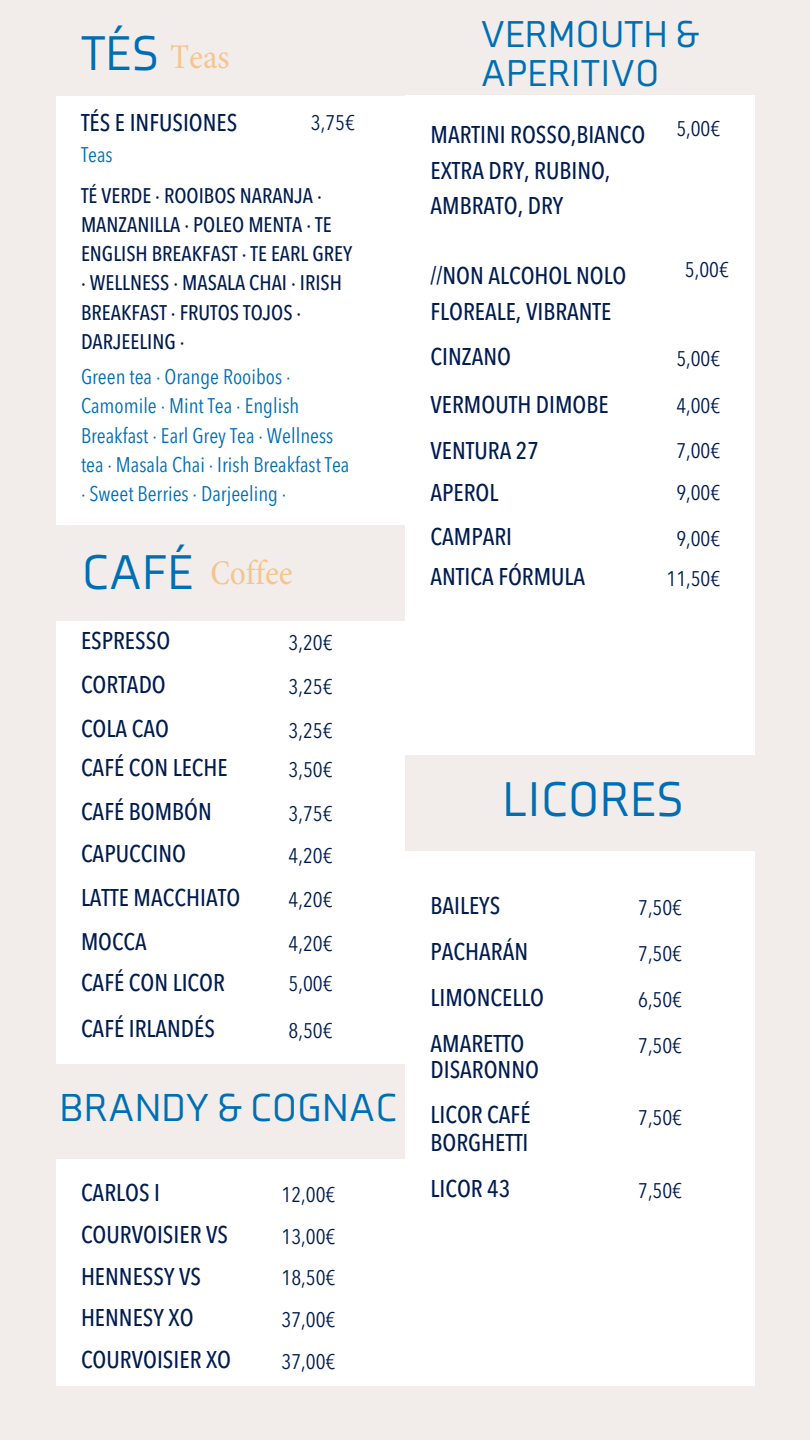
<style>
.page{position:relative;width:810px;height:1440px;background:#f2edeb}
.page>*{position:absolute;margin:0;border:0;box-sizing:border-box;transform-origin:0 0}
.t1{font:50px "Axia";color:#006eb5}
.t2{font:40px "Axia";color:#006eb5}
.t3{font:38.4px/39px "Axia";color:#006eb5}
.t4{font:condensed 35px "Minion Pro";color:#f4c58e}
.t5{font:500 condensed 24px/35.2px "Avenir Next LT Pro";color:#001c4f}
.t6{font:500 condensed 23.8px "Avenir Next LT Pro";color:#001c4f}
.t7{font:condensed 21px "Avenir Next LT Pro";color:#001c4f}
.t8{font:condensed 21px/29.2px "Avenir Next LT Pro";color:#006eb5}
.t9{font:500 condensed 21px/29.2px "Avenir Next LT Pro";color:#001c4f}
</style>
<div class="page">
<div style="left:56px;top:53px;width:698px;height:1333px;background:#fff"></div>
<div style="left:0;top:0;width:405px;height:95px;background:#f2edeb"></div>
<div style="left:56px;top:525px;width:349px;height:96px;background:#f2edeb"></div>
<div style="left:0;top:1064px;width:405px;height:94px;background:#f2edeb"></div>
<div style="left:405px;top:0;width:380px;height:95px;background:#f2edeb"></div>
<div style="left:405px;top:756px;width:353px;height:95px;background:#f2edeb"></div>
<h3 class="t1" style="left:81px;top:23px;width:80px">TÉS</h3>
<h1 class="t4" style="left:170px;top:42px;width:61px">Teas</h1>
<p class="t3" style="left:481px;top:14px;width:220px">VERMOUTH &amp;<br>APERITIVO</p>
<h4 class="t5" style="left:81px;top:107px;width:158px">TÉS E INFUSIONES</h4>
<p class="t7" style="left:676px;top:120px;width:46px">5,00€</p>
<h4 class="t7" style="left:311px;top:114px;width:46px">3,75€</h4>
<h4 class="t5" style="left:431px;top:120px;width:216px">MARTINI ROSSO,BIANCO<br>EXTRA DRY, RUBINO,<br>AMBRATO, DRY</h4>
<p class="t8" style="left:81px;top:142px;width:33px">Teas</p>
<p class="t9" style="left:81px;top:183px;width:273px">TÉ VERDE · ROOIBOS NARANJA ·<br>MANZANILLA · POLEO MENTA · TE<br>ENGLISH BREAKFAST · TE EARL GREY · WELLNESS · MASALA CHAI · IRISH<br>BREAKFAST · FRUTOS TOJOS ·<br>DARJEELING ·</p>
<h2 class="t7" style="left:685px;top:261px;width:46px">5,00€</h2>
<p class="t5" style="left:431px;top:261px;width:198px">//NON ALCOHOL NOLO<br>FLOREALE, VIBRANTE</p>
<p class="t5" style="left:431px;top:341px;width:82px">CINZANO</p>
<h4 class="t7" style="left:676px;top:350px;width:46px">5,00€</h4>
<h4 class="t8" style="left:81px;top:364px;width:270px">Green tea · Orange Rooibos ·<br>Camomile · Mint Tea · English<br>Breakfast · Earl Grey Tea · Wellness tea · Masala Chai · Irish Breakfast Tea · Sweet Berries · Darjeeling ·</h4>
<h4 class="t5" style="left:431px;top:390px;width:180px">VERMOUTH DIMOBE</h4>
<p class="t7" style="left:676px;top:397px;width:46px">4,00€</p>
<h4 class="t5" style="left:431px;top:435px;width:110px">VENTURA 27</h4>
<p class="t7" style="left:676px;top:442px;width:46px">7,00€</p>
<p class="t5" style="left:431px;top:477px;width:69px">APEROL</p>
<h4 class="t7" style="left:676px;top:484px;width:46px">9,00€</h4>
<h4 class="t1" style="left:82px;top:543px;width:113px">CAFÉ</h4>
<h2 class="t4" style="left:210px;top:559px;width:84px">Coffee</h2>
<p class="t5" style="left:81px;top:626px;width:91px">ESPRESSO</p>
<h4 class="t7" style="left:289px;top:634px;width:46px">3,20€</h4>
<p class="t5" style="left:81px;top:669px;width:86px">CORTADO</p>
<h4 class="t7" style="left:289px;top:678px;width:46px">3,25€</h4>
<p class="t5" style="left:81px;top:713px;width:90px">COLA CAO</p>
<h4 class="t7" style="left:289px;top:722px;width:46px">3,25€</h4>
<p class="t5" style="left:81px;top:752px;width:148px">CAFÉ CON LECHE</p>
<h4 class="t7" style="left:289px;top:761px;width:46px">3,50€</h4>
<h4 class="t5" style="left:81px;top:796px;width:132px">CAFÉ BOMBÓN</h4>
<p class="t7" style="left:289px;top:805px;width:46px">3,75€</p>
<p class="t5" style="left:81px;top:839px;width:107px">CAPUCCINO</p>
<h4 class="t7" style="left:289px;top:847px;width:46px">4,20€</h4>
<p class="t5" style="left:81px;top:882px;width:161px">LATTE MACCHIATO</p>
<h4 class="t7" style="left:289px;top:891px;width:46px">4,20€</h4>
<p class="t6" style="left:81px;top:932px;width:67px">MOCCA</p>
<h4 class="t7" style="left:289px;top:935px;width:46px">4,20€</h4>
<p class="t5" style="left:81px;top:967px;width:145px">CAFÉ CON LICOR</p>
<h4 class="t7" style="left:289px;top:975px;width:46px">5,00€</h4>
<p class="t5" style="left:81px;top:1014px;width:136px">CAFÉ IRLANDÉS</p>
<h4 class="t7" style="left:289px;top:1022px;width:46px">8,50€</h4>
<h4 class="t2" style="left:59px;top:1083px;width:339px">BRANDY &amp; COGNAC</h4>
<p class="t5" style="left:81px;top:1178px;width:81px">CARLOS I</p>
<h4 class="t7" style="left:282px;top:1186px;width:55px">12,00€</h4>
<p class="t5" style="left:81px;top:1219px;width:149px">COURVOISIER VS</p>
<p class="t7" style="left:282px;top:1228px;width:55px">13,00€</p>
<p class="t5" style="left:81px;top:1261px;width:122px">HENNESSY VS</p>
<h4 class="t7" style="left:282px;top:1269px;width:55px">18,50€</h4>
<p class="t5" style="left:81px;top:1302px;width:114px">HENNESY XO</p>
<h5 class="t7" style="left:282px;top:1311px;width:55px">37,00€</h5>
<p class="t5" style="left:81px;top:1344px;width:152px">COURVOISIER XO</p>
<h4 class="t7" style="left:282px;top:1353px;width:55px">37,00€</h4>
<h4 class="t5" style="left:431px;top:521px;width:83px">CAMPARI</h4>
<p class="t7" style="left:676px;top:530px;width:46px">9,00€</p>
<h4 class="t5" style="left:431px;top:561px;width:156px">ANTICA FÓRMULA</h4>
<p class="t7" style="left:666px;top:570px;width:55px">11,50€</p>
<h4 class="t1" style="left:503px;top:770px;width:183px">LICORES</h4>
<h4 class="t5" style="left:431px;top:890px;width:71px">BAILEYS</h4>
<p class="t7" style="left:638px;top:899px;width:46px">7,50€</p>
<h4 class="t5" style="left:431px;top:937px;width:99px">PACHARÁN</h4>
<p class="t7" style="left:638px;top:945px;width:46px">7,50€</p>
<h1 class="t5" style="left:431px;top:983px;width:115px">LIMONCELLO</h1>
<p class="t7" style="left:638px;top:991px;width:46px">6,50€</p>
<h4 class="t5" style="left:431px;top:1029px;width:96px">AMARETTO</h4>
<p class="t7" style="left:638px;top:1037px;width:46px">7,50€</p>
<h4 class="t5" style="left:431px;top:1054px;width:110px">DISARONNO</h4>
<h4 class="t5" style="left:431px;top:1099px;width:102px">LICOR CAFÉ</h4>
<p class="t7" style="left:638px;top:1109px;width:46px">7,50€</p>
<h4 class="t5" style="left:431px;top:1127px;width:100px">BORGHETTI</h4>
<h1 class="t5" style="left:431px;top:1173px;width:81px">LICOR 43</h1>
<h3 class="t7" style="left:638px;top:1182px;width:46px">7,50€</h3>
</div>
